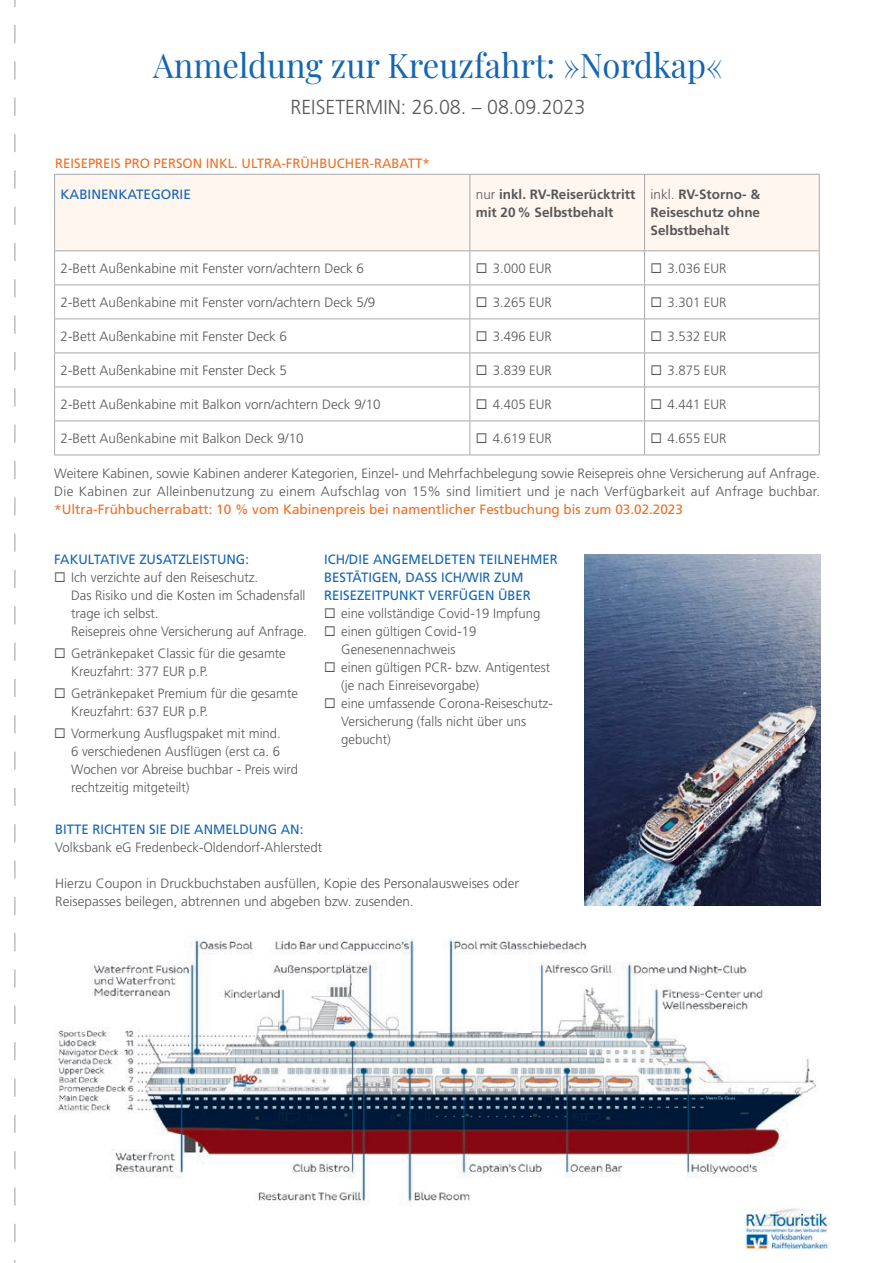
<style>
.page{position:relative;width:876px;height:1263px;background:#fff}
.page>*{position:absolute;margin:0;border:0;box-sizing:border-box;transform-origin:0 0}
.Überschrift_Anmeldun{font:33.75px "Playfair Display";color:#1465b2}
.Reisetermin_Anmeldec{font:300 20.25px "Frutiger LT Pro";color:#57585a}
.Fließtext{font:300 13.5px/18px "Frutiger LT Pro";color:#57585a}
.Tabellenfließtext{font:300 13.5px "Frutiger LT Pro";color:#57585a}
.Fliess_Anmeldung{font:300 13.5px/18px "Frutiger LT Pro";color:#57585a}
.Zwischenüberschrift{font:13.5px/18px "Frutiger LT Pro";color:#1465b2}
.Tabellenfließtext-2{font:700 13.5px/18px "Frutiger LT Pro";color:#57585a}
.Text_Route{font:13.5px "Frutiger LT Pro";color:#f36e21}
.Kabinenkategorie{font:13.5px "Frutiger LT Pro";color:#1465b2}
.s1{font-weight:300}
.s2{font-weight:400;color:#f16e22}
</style>
<div class="page">
<img style="left:744px;top:1206px;width:85px;height:42px">
<svg style="left:14px;top:0;width:1px;height:1263px"></svg>
<img style="left:57px;top:938px;width:759px;height:267px">
<div style="left:55px;top:175px;width:764px;height:75px;background:#fef6ef"></div>
<hr style="left:54px;top:174px;width:416px;height:1px;background:#a8a9ad">
<hr style="left:54px;top:175px;width:1px;height:75px;background:#a8a9ad">
<hr style="left:470px;top:174px;width:175px;height:1px;background:#a8a9ad">
<hr style="left:469px;top:175px;width:1px;height:75px;background:#a8a9ad">
<hr style="left:645px;top:174px;width:175px;height:1px;background:#a8a9ad">
<hr style="left:644px;top:175px;width:1px;height:75px;background:#a8a9ad">
<hr style="left:819px;top:175px;width:1px;height:75px;background:#a8a9ad">
<hr style="left:54px;top:250px;width:416px;height:1px;background:#a8a9ad">
<hr style="left:54px;top:251px;width:1px;height:33px;background:#a8a9ad">
<hr style="left:470px;top:250px;width:175px;height:1px;background:#a8a9ad">
<hr style="left:469px;top:251px;width:1px;height:33px;background:#a8a9ad">
<hr style="left:645px;top:250px;width:175px;height:1px;background:#a8a9ad">
<hr style="left:644px;top:251px;width:1px;height:33px;background:#a8a9ad">
<hr style="left:819px;top:251px;width:1px;height:33px;background:#a8a9ad">
<hr style="left:54px;top:284px;width:416px;height:1px;background:#a8a9ad">
<hr style="left:54px;top:285px;width:1px;height:33px;background:#a8a9ad">
<hr style="left:470px;top:284px;width:175px;height:1px;background:#a8a9ad">
<hr style="left:469px;top:285px;width:1px;height:33px;background:#a8a9ad">
<hr style="left:645px;top:284px;width:175px;height:1px;background:#a8a9ad">
<hr style="left:644px;top:285px;width:1px;height:33px;background:#a8a9ad">
<hr style="left:819px;top:285px;width:1px;height:33px;background:#a8a9ad">
<hr style="left:54px;top:318px;width:416px;height:1px;background:#a8a9ad">
<hr style="left:54px;top:319px;width:1px;height:33px;background:#a8a9ad">
<hr style="left:470px;top:318px;width:175px;height:1px;background:#a8a9ad">
<hr style="left:469px;top:319px;width:1px;height:33px;background:#a8a9ad">
<hr style="left:645px;top:318px;width:175px;height:1px;background:#a8a9ad">
<hr style="left:644px;top:319px;width:1px;height:33px;background:#a8a9ad">
<hr style="left:819px;top:319px;width:1px;height:33px;background:#a8a9ad">
<hr style="left:54px;top:352px;width:416px;height:1px;background:#a8a9ad">
<hr style="left:54px;top:353px;width:1px;height:34px;background:#a8a9ad">
<hr style="left:470px;top:352px;width:175px;height:1px;background:#a8a9ad">
<hr style="left:469px;top:353px;width:1px;height:34px;background:#a8a9ad">
<hr style="left:645px;top:352px;width:175px;height:1px;background:#a8a9ad">
<hr style="left:644px;top:353px;width:1px;height:34px;background:#a8a9ad">
<hr style="left:819px;top:353px;width:1px;height:34px;background:#a8a9ad">
<hr style="left:54px;top:387px;width:416px;height:1px;background:#a8a9ad">
<hr style="left:54px;top:387px;width:1px;height:34px;background:#a8a9ad">
<hr style="left:470px;top:387px;width:175px;height:1px;background:#a8a9ad">
<hr style="left:469px;top:387px;width:1px;height:34px;background:#a8a9ad">
<hr style="left:645px;top:387px;width:175px;height:1px;background:#a8a9ad">
<hr style="left:644px;top:387px;width:1px;height:34px;background:#a8a9ad">
<hr style="left:819px;top:387px;width:1px;height:34px;background:#a8a9ad">
<hr style="left:54px;top:421px;width:416px;height:1px;background:#a8a9ad">
<hr style="left:54px;top:421px;width:1px;height:34px;background:#a8a9ad">
<hr style="left:470px;top:421px;width:175px;height:1px;background:#a8a9ad">
<hr style="left:469px;top:421px;width:1px;height:34px;background:#a8a9ad">
<hr style="left:645px;top:421px;width:175px;height:1px;background:#a8a9ad">
<hr style="left:644px;top:421px;width:1px;height:34px;background:#a8a9ad">
<hr style="left:819px;top:421px;width:1px;height:34px;background:#a8a9ad">
<hr style="left:54px;top:455px;width:416px;height:1px;background:#a8a9ad">
<hr style="left:470px;top:455px;width:175px;height:1px;background:#a8a9ad">
<hr style="left:645px;top:455px;width:175px;height:1px;background:#a8a9ad">
<img style="left:584px;top:554px;width:237px;height:352px">
<p class="Überschrift_Anmeldun" style="left:153px;top:38px;width:571px">Anmeldung zur Kreuzfahrt: »Nordkap«</p>
<p class="Reisetermin_Anmeldec" style="left:291px;top:95px;width:296px">REISETERMIN: 26.08. – 08.09.2023</p>
<p class="Text_Route" style="left:55px;top:155px;width:376px">REISEPREIS PRO PERSON INKL. ULTRA-FRÜHBUCHER-RABATT*</p>
<p class="Kabinenkategorie" style="left:61px;top:187px;width:132px">KABINENKATEGORIE</p>
<p class="Tabellenfließtext-2" style="left:476px;top:186px;width:161px"><span class="s1">nur</span> inkl. RV-Reiserücktritt mit 20% Selbstbehalt</p>
<p class="Tabellenfließtext-2" style="left:651px;top:186px;width:111px;text-align:justify"><span class="s1">inkl.</span> RV-Storno- &amp; Reiseschutz ohne Selbstbehalt</p>
<p class="Tabellenfließtext" style="left:61px;top:260px;width:305px">2-Bett Außenkabine mit Fenster vorn/achtern Deck 6</p>
<p class="Fließtext" style="left:493px;top:259px;width:60px">3.000 EUR</p>
<p class="Fließtext" style="left:668px;top:259px;width:60px">3.036 EUR</p>
<p class="Tabellenfließtext" style="left:61px;top:294px;width:316px">2-Bett Außenkabine mit Fenster vorn/achtern Deck 5/9</p>
<p class="Fließtext" style="left:493px;top:293px;width:60px">3.265 EUR</p>
<p class="Fließtext" style="left:668px;top:293px;width:60px">3.301 EUR</p>
<p class="Tabellenfließtext" style="left:61px;top:328px;width:228px">2-Bett Außenkabine mit Fenster Deck 6</p>
<p class="Fließtext" style="left:493px;top:327px;width:60px">3.496 EUR</p>
<p class="Fließtext" style="left:668px;top:327px;width:60px">3.532 EUR</p>
<p class="Tabellenfließtext" style="left:61px;top:362px;width:228px">2-Bett Außenkabine mit Fenster Deck 5</p>
<p class="Fließtext" style="left:493px;top:361px;width:60px">3.839 EUR</p>
<p class="Fließtext" style="left:668px;top:361px;width:60px">3.875 EUR</p>
<p class="Tabellenfließtext" style="left:61px;top:396px;width:322px">2-Bett Außenkabine mit Balkon vorn/achtern Deck 9/10</p>
<p class="Fließtext" style="left:493px;top:395px;width:60px">4.405 EUR</p>
<p class="Fließtext" style="left:668px;top:395px;width:60px">4.441 EUR</p>
<p class="Tabellenfließtext" style="left:61px;top:430px;width:245px">2-Bett Außenkabine mit Balkon Deck 9/10</p>
<p class="Fließtext" style="left:493px;top:429px;width:60px">4.619 EUR</p>
<p class="Fließtext" style="left:668px;top:429px;width:60px">4.655 EUR</p>
<p class="Fließtext" style="left:54px;top:464px;width:767px;text-align:justify">Weitere Kabinen, sowie Kabinen anderer Kategorien, Einzel- und Mehrfachbelegung sowie Reisepreis ohne Versicherung auf Anfrage.<br>Die Kabinen zur Alleinbenutzung zu einem Aufschlag von 15% sind limitiert und je nach Verfügbarkeit auf Anfrage buchbar. <span class="s2">*Ultra-Frühbucherrabatt: 10 % vom Kabinenpreis bei namentlicher Festbuchung bis zum 03.02.2023</span></p>
<p class="Zwischenüberschrift" style="left:54px;top:550px;width:196px">FAKULTATIVE ZUSATZLEISTUNG:</p>
<p class="Fließtext" style="left:71px;top:568px;width:237px">Ich verzichte auf den Reiseschutz.<br>Das Risiko und die Kosten im Schadensfall trage ich selbst.<br>Reisepreis ohne Versicherung auf Anfrage.</p>
<p class="Fließtext" style="left:71px;top:644px;width:216px">Getränkepaket Classic für die gesamte<br>Kreuzfahrt: 377 EUR p.P.</p>
<p class="Fließtext" style="left:71px;top:684px;width:228px">Getränkepaket Premium für die gesamte<br>Kreuzfahrt: 637 EUR p.P.</p>
<p class="Fließtext" style="left:71px;top:725px;width:228px">Vormerkung Ausflugspaket mit mind.<br>6 verschiedenen Ausflügen (erst ca. 6<br>Wochen vor Abreise buchbar - Preis wird rechtzeitig mitgeteilt)</p>
<p class="Zwischenüberschrift" style="left:324px;top:550px;width:235px">ICH/DIE ANGEMELDETEN TEILNEHMER<br>BESTÄTIGEN, DASS ICH/WIR ZUM<br>REISEZEITPUNKT VERFÜGEN ÜBER</p>
<p class="Fließtext" style="left:341px;top:604px;width:201px">eine vollständige Covid-19 Impfung</p>
<p class="Fließtext" style="left:341px;top:622px;width:137px">einen gültigen Covid-19<br>Genesenennachweis</p>
<p class="Fließtext" style="left:341px;top:658px;width:210px">einen gültigen PCR- bzw. Antigentest (je nach Einreisevorgabe)</p>
<p class="Fließtext" style="left:341px;top:694px;width:213px">eine umfassende Corona-Reiseschutz-<br>Versicherung (falls nicht über uns gebucht)</p>
<p class="Zwischenüberschrift" style="left:55px;top:820px;width:250px">BITTE RICHTEN SIE DIE ANMELDUNG AN:</p>
<p class="Fliess_Anmeldung" style="left:55px;top:838px;width:268px">Volksbank eG Fredenbeck-Oldendorf-Ahlerstedt</p>
<p class="Fliess_Anmeldung" style="left:55px;top:874px;width:465px">Hierzu Coupon in Druckbuchstaben ausfüllen, Kopie des Personalausweises oder<br>Reisepasses beilegen, abtrennen und abgeben bzw. zusenden.</p>
</div>
